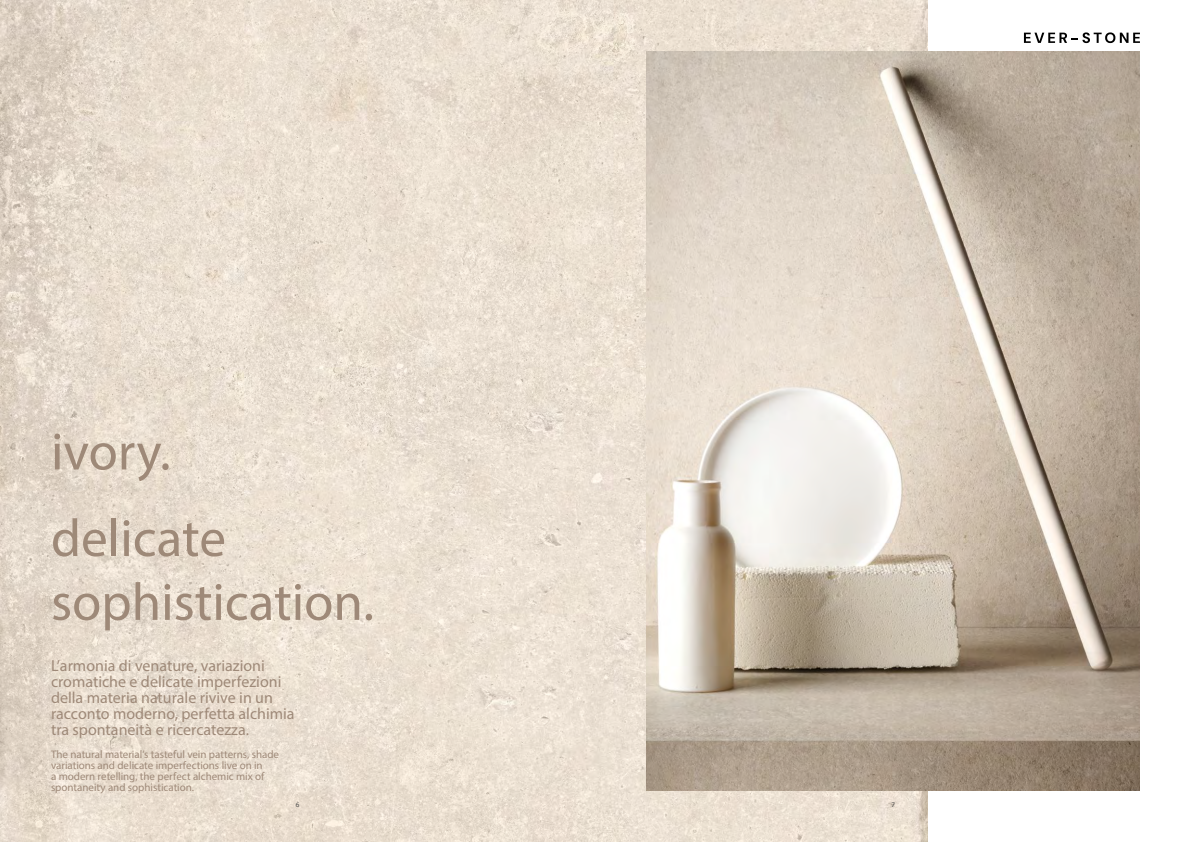
<style>
.page{position:relative;width:1191px;height:842px;background:#fff}
.page>*{position:absolute;margin:0;border:0;box-sizing:border-box;transform-origin:0 0}
.t1{font:53.2px/86.5px "Myriad Pro";color:#9e8978}
.t2{font:16px/16px "Myriad Pro";color:#9e8978}
.t3{font:11px/11px "Myriad Pro";letter-spacing:-.005em;color:#9e8978}
.t4{font:7px "Myriad Pro";color:#4a4a49}
</style>
<div class="page">
<img style="left:0;top:0;width:927px;height:842px">
<img style="left:646px;top:51px;width:494px;height:740px">
<svg style="left:1024px;top:32px;width:116px;height:11px"></svg>
<h1 class="t1" style="left:51px;top:407px;width:176px">ivory. delicate</h1>
<h1 class="t1" style="left:51px;top:558px;width:324px">sophistication.</h1>
<h2 class="t2" style="left:51px;top:657px;width:245px">L’armonia di venature, variazioni cromatiche e delicate imperfezioni della materia naturale rivive in un racconto moderno, perfetta alchimia tra spontaneità e ricercatezza.</h2>
<p class="t3" style="left:51px;top:749px;width:229px">The natural material’s tasteful vein patterns, shade variations and delicate imperfections live on in<br>a modern retelling, the perfect alchemic mix of spontaneity and sophistication.</p>
<p class="t4" style="left:296px;top:800px;width:5px">6</p>
<p class="t4" style="left:891px;top:800px;width:5px">7</p>
</div>
